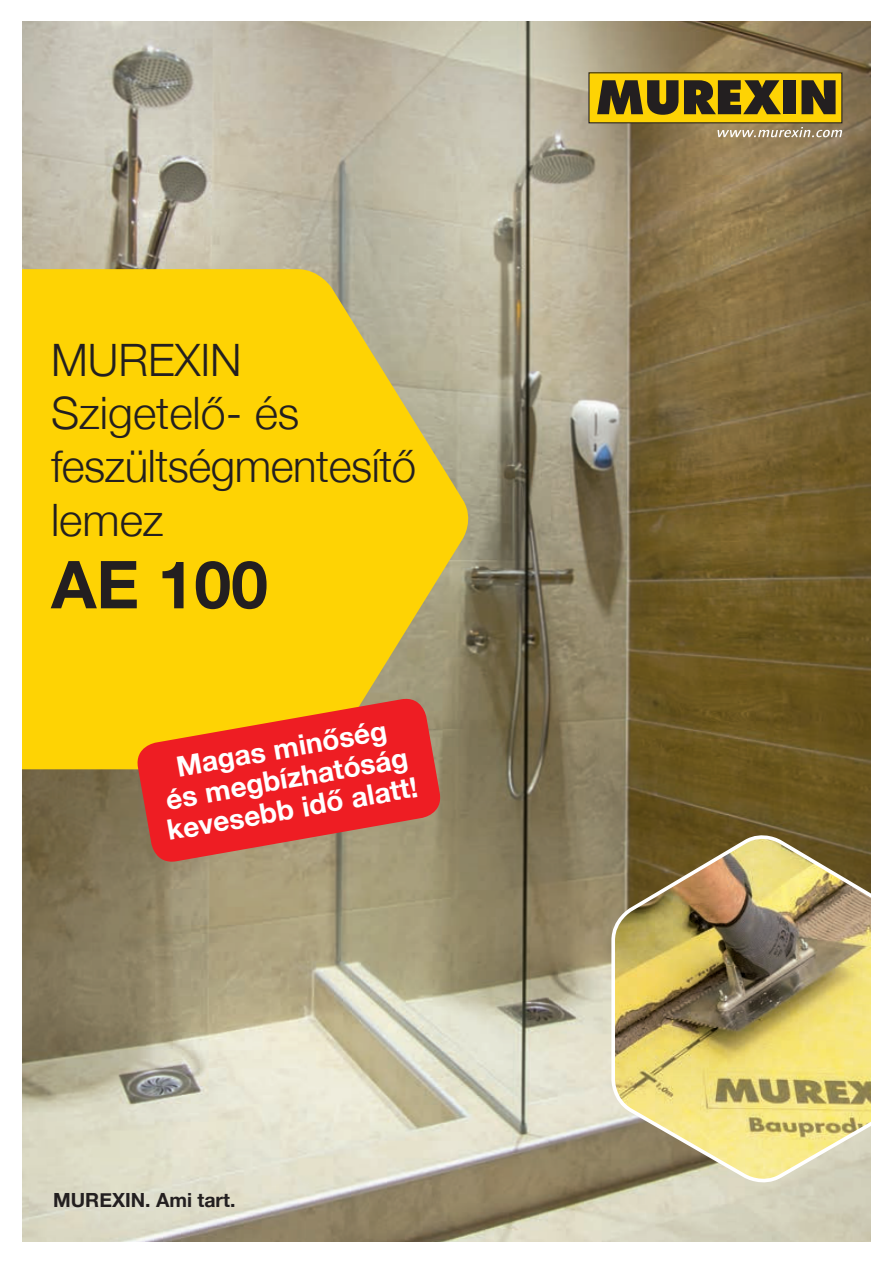
<style>
.page{position:relative;width:893px;height:1263px;background:#fff}
.page>*{position:absolute;margin:0;border:0;box-sizing:border-box;transform-origin:0 0}
.t1{font:700 66.15px "Helvetica Neue";color:#231f20}
.t2{font:300 44.7px/53.2px "Helvetica Neue";color:#231f20}
.t3{font:700 28.05px/30.6px "Helvetica Neue";color:#fff;text-align:center}
.t4{font:700 19.5px "Helvetica Neue";color:#231f20}
</style>
<div class="page">
<img style="left:22px;top:21px;width:849px;height:1221px">
<svg style="left:22px;top:269px;width:453px;height:500px;background:#f0cb19"></svg>
<svg style="left:134px;top:695px;width:309px;height:170px;background:#e04d2e"></svg>
<div style="left:589px;top:73px;width:253px;height:50px;background:#fed304"></div>
<svg style="left:597px;top:80px;width:81px;height:35px"></svg>
<svg style="left:684px;top:80px;width:97px;height:34px"></svg>
<div style="left:784px;top:80px;width:12px;height:34px;background:#231f20"></div>
<svg style="left:801px;top:80px;width:35px;height:34px"></svg>
<svg style="left:717px;top:127px;width:125px;height:10px"></svg>
<img style="left:610px;top:831px;width:261px;height:355px">
<h2 class="t2" style="left:51px;top:334px;width:367px">MUREXIN<br>Szigetelő- és feszültségmentesítő lemez</h2>
<h1 class="t1" style="left:51px;top:547px;width:218px">AE 100</h1>
<p class="t3" style="left:154px;top:756px;width:255px;rotate:-10deg">Magas minőség<br>és megbízhatóság kevesebb idő alatt!</p>
<p class="t4" style="left:53px;top:1184px;width:184px">MUREXIN. Ami tart.</p>
</div>
